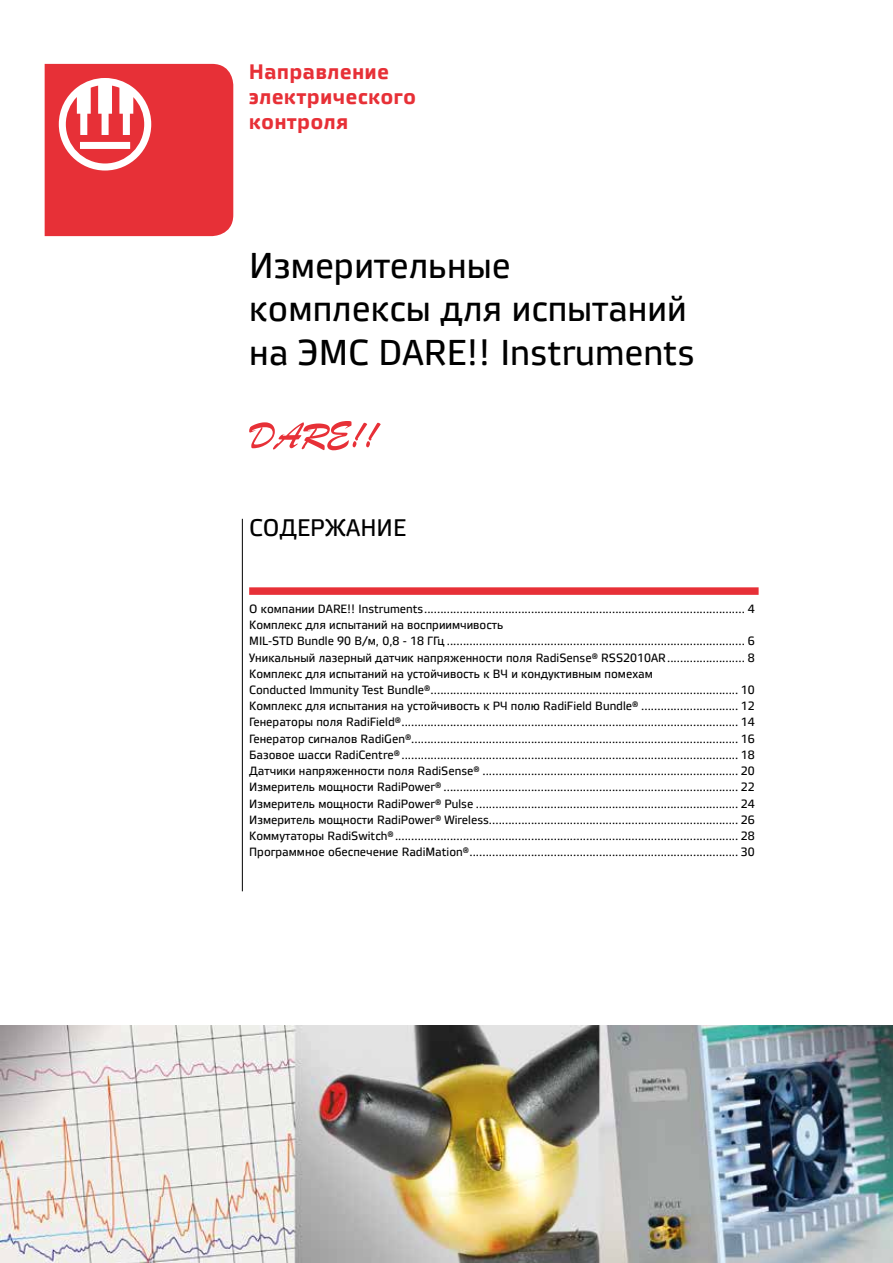
<style>
.page{position:relative;width:893px;height:1263px;background:#fff}
.page>*{position:absolute;margin:0;border:0;box-sizing:border-box;transform-origin:0 0}
.t1{font:36px/43.2px "Vida 32 Pro";color:#000}
.t2{font:24px "Vida 32 Pro";color:#000}
.t3{font:700 21px/25.2px "Vida 32 Pro";letter-spacing:.01em;color:#e73037}
.t4{font:12px/16.2px "Vida 32 Pro";color:#000}
</style>
<div class="page">
<img style="left:0;top:1026px;width:893px;height:237px">
<svg style="left:249px;top:421px;width:132px;height:29px"></svg>
<div style="left:249px;top:587px;width:510px;height:8px;background:#e73037"></div>
<svg style="left:45px;top:64px;width:188px;height:172px;background:#e9484e"></svg>
<hr style="left:242px;top:519px;width:1px;height:372px;background:#000">
<h3 class="t3" style="left:249px;top:58px;width:169px">Направление электрического контроля</h3>
<h1 class="t1" style="left:249px;top:243px;width:447px">Измерительные комплексы для испытаний на ЭМС DARE!! Instruments</h1>
<h2 class="t2" style="left:249px;top:510px;width:158px">СОДЕРЖАНИЕ</h2>
<p class="t4" style="left:249px;top:600px;width:507px">О компании DARE!! Instruments................................................................................................... 4<br>Комплекc для испытаний на восприимчивость<br>MIL-STD Bundle 90 В/м, 0,8 - 18 ГГц ............................................................................................ 6<br>Уникальный лазерный датчик напряженности поля RadiSense® RSS2010AR........................ 8<br>Комплекс для испытаний на устойчивость к ВЧ и кондуктивным помехам<br>Conducted Immunity Test Bundle®............................................................................................... 10<br>Комплекс для испытания на устойчивость к РЧ полю RadiField Bundle® .............................. 12<br>Генераторы поля RadiField®........................................................................................................ 14<br>Генератор сигналов RadiGen®..................................................................................................... 16<br>Базовое шасси RadiCentre®........................................................................................................ 18<br>Датчики напряженности поля RadiSense® ............................................................................... 20<br>Измеритель мощности RadiPower® ........................................................................................... 22<br>Измеритель мощности RadiPower® Pulse ................................................................................. 24<br>Измеритель мощности RadiPower® Wireless............................................................................. 26<br>Коммутаторы RadiSwitch®.......................................................................................................... 28<br>Программное обеспечение RadiMation®................................................................................... 30</p>
</div>
